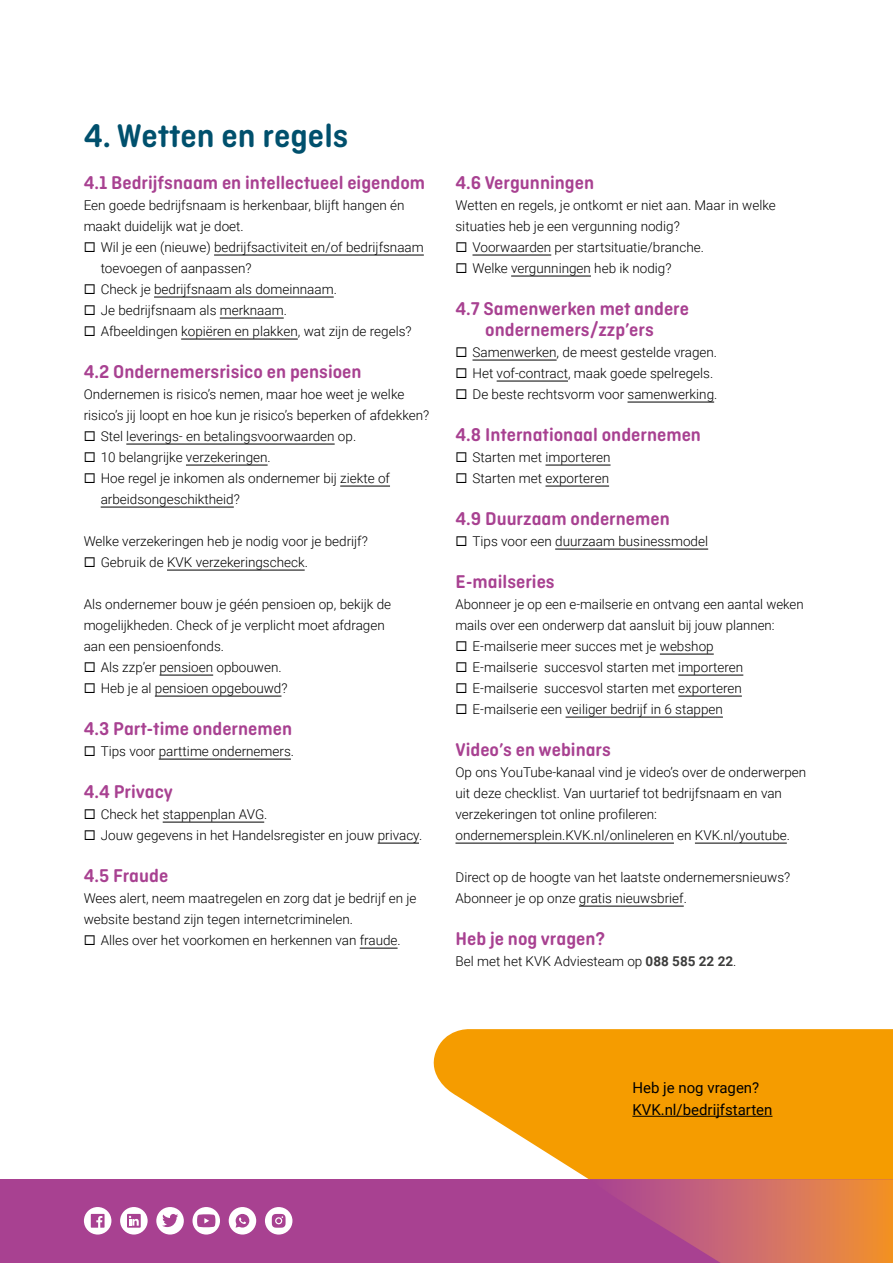
<style>
.page{position:relative;width:893px;height:1263px;background:#fff}
.page>*{position:absolute;margin:0;border:0;box-sizing:border-box;transform-origin:0 0}
._6_Kop_2{font:600 34.5px "Ciutadella Rounded";color:#00506d}
._2_Tussenkop{font:600 19.5px/21px "Ciutadella Rounded";color:#a84191;text-align:center}
.Alineastijl_1{font:15px "Roboto";color:#000}
._0_plat{font:15px "Roboto";color:#000}
._0_plat-2{font:300 13.5px/21px "Roboto";color:#000}
.s1{font-weight:700;color:#3c3c3b}
</style>
<div class="page">
<div style="left:0;top:1179px;width:893px;height:84px;background:#a84191"></div>
<svg style="left:192px;top:1207px;width:28px;height:27px"></svg>
<svg style="left:120px;top:1207px;width:28px;height:27px"></svg>
<svg style="left:84px;top:1207px;width:27px;height:27px"></svg>
<svg style="left:156px;top:1207px;width:28px;height:27px"></svg>
<svg style="left:229px;top:1207px;width:27px;height:27px"></svg>
<svg style="left:265px;top:1207px;width:27px;height:27px"></svg>
<hr style="left:214px;top:255px;width:210px;height:1px;background:#000">
<hr style="left:154px;top:297px;width:180px;height:1px;background:#000">
<hr style="left:220px;top:318px;width:64px;height:1px;background:#000">
<hr style="left:181px;top:339px;width:117px;height:1px;background:#000">
<hr style="left:126px;top:444px;width:209px;height:1px;background:#000">
<hr style="left:186px;top:465px;width:82px;height:1px;background:#000">
<hr style="left:340px;top:486px;width:50px;height:1px;background:#000">
<hr style="left:101px;top:507px;width:133px;height:1px;background:#000">
<hr style="left:167px;top:570px;width:138px;height:1px;background:#000">
<hr style="left:159px;top:675px;width:54px;height:1px;background:#000">
<hr style="left:155px;top:696px;width:126px;height:1px;background:#000">
<hr style="left:159px;top:759px;width:132px;height:1px;background:#000">
<hr style="left:163px;top:822px;width:101px;height:1px;background:#000">
<hr style="left:378px;top:843px;width:41px;height:1px;background:#000">
<hr style="left:360px;top:948px;width:38px;height:1px;background:#000">
<hr style="left:472px;top:255px;width:79px;height:1px;background:#000">
<hr style="left:511px;top:276px;width:80px;height:1px;background:#000">
<hr style="left:472px;top:360px;width:85px;height:1px;background:#000">
<hr style="left:497px;top:381px;width:71px;height:1px;background:#000">
<hr style="left:627px;top:402px;width:87px;height:1px;background:#000">
<hr style="left:545px;top:465px;width:65px;height:1px;background:#000">
<hr style="left:545px;top:486px;width:64px;height:1px;background:#000">
<hr style="left:555px;top:549px;width:153px;height:1px;background:#000">
<hr style="left:660px;top:654px;width:54px;height:1px;background:#000">
<hr style="left:678px;top:675px;width:65px;height:1px;background:#000">
<hr style="left:678px;top:696px;width:64px;height:1px;background:#000">
<hr style="left:566px;top:717px;width:157px;height:1px;background:#000">
<hr style="left:455px;top:843px;width:219px;height:1px;background:#000">
<hr style="left:695px;top:843px;width:92px;height:1px;background:#000">
<hr style="left:579px;top:906px;width:105px;height:1px;background:#000">
<svg style="left:433px;top:1029px;width:460px;height:150px;background:#f6a71d"></svg>
<svg style="left:589px;top:1179px;width:304px;height:84px"></svg>
<hr style="left:632px;top:1116px;width:140px;height:1px;background:#000">
<h2 class="_6_Kop_2" style="left:84px;top:116px;width:266px">4. Wetten en regels</h2>
<h3 class="_2_Tussenkop" style="left:84px;top:172px;width:343px">4.1 Bedrijfsnaam en intellectueel eigendom</h3>
<p class="_0_plat-2" style="left:84px;top:194px;width:322px">Een goede bedrijfsnaam is herkenbaar, blijft hangen én maakt duidelijk wat je doet.</p>
<p class="_0_plat-2" style="left:101px;top:236px;width:325px">Wil je een (nieuwe) bedrijfsactiviteit en/of bedrijfsnaam toevoegen of aanpassen?</p>
<p class="_0_plat-2" style="left:101px;top:278px;width:238px">Check je bedrijfsnaam als domeinnaam.</p>
<p class="_0_plat-2" style="left:101px;top:299px;width:188px">Je bedrijfsnaam als merknaam.</p>
<p class="_0_plat-2" style="left:101px;top:320px;width:312px">Afbeeldingen kopiëren en plakken, wat zijn de regels?</p>
<h3 class="_2_Tussenkop" style="left:84px;top:361px;width:279px">4.2 Ondernemersrisico en pensioen</h3>
<p class="_0_plat-2" style="left:84px;top:383px;width:347px">Ondernemen is risico’s nemen, maar hoe weet je welke risico’s jij loopt en hoe kun je risico’s beperken of afdekken?</p>
<p class="_0_plat-2" style="left:101px;top:425px;width:257px">Stel leverings- en betalingsvoorwaarden op.</p>
<p class="_0_plat-2" style="left:101px;top:446px;width:172px">10 belangrijke verzekeringen.</p>
<p class="_0_plat-2" style="left:101px;top:467px;width:291px">Hoe regel je inkomen als ondernemer bij ziekte of arbeidsongeschiktheid?</p>
<p class="_0_plat-2" style="left:84px;top:530px;width:286px">Welke verzekeringen heb je nodig voor je bedrijf?</p>
<p class="_0_plat-2" style="left:101px;top:551px;width:209px">Gebruik de KVK verzekeringscheck.</p>
<p class="_0_plat-2" style="left:84px;top:593px;width:309px">Als ondernemer bouw je géén pensioen op, bekijk de mogelijkheden. Check of je verplicht moet afdragen aan een pensioenfonds.</p>
<p class="_0_plat-2" style="left:101px;top:656px;width:183px">Als zzp’er pensioen opbouwen.</p>
<p class="_0_plat-2" style="left:101px;top:677px;width:188px">Heb je al pensioen opgebouwd?</p>
<h3 class="_2_Tussenkop" style="left:84px;top:718px;width:210px">4.3 Part-time ondernemen</h3>
<p class="_0_plat-2" style="left:101px;top:740px;width:195px">Tips voor parttime ondernemers.</p>
<h3 class="_2_Tussenkop" style="left:84px;top:781px;width:91px">4.4 Privacy</h3>
<p class="_0_plat-2" style="left:101px;top:803px;width:168px">Check het stappenplan AVG.</p>
<p class="_0_plat-2" style="left:101px;top:824px;width:323px">Jouw gegevens in het Handelsregister en jouw privacy.</p>
<h3 class="_2_Tussenkop" style="left:84px;top:865px;width:86px">4.5 Fraude</h3>
<p class="_0_plat-2" style="left:84px;top:887px;width:334px">Wees alert, neem maatregelen en zorg dat je bedrijf en je website bestand zijn tegen internetcriminelen.</p>
<p class="_0_plat-2" style="left:101px;top:929px;width:302px">Alles over het voorkomen en herkennen van fraude.</p>
<h3 class="_2_Tussenkop" style="left:455px;top:172px;width:140px">4.6 Vergunningen</h3>
<p class="_0_plat-2" style="left:455px;top:194px;width:322px">Wetten en regels, je ontkomt er niet aan. Maar in welke situaties heb je een vergunning nodig?</p>
<p class="_0_plat-2" style="left:472px;top:236px;width:233px">Voorwaarden per startsituatie/branche.</p>
<p class="_0_plat-2" style="left:472px;top:257px;width:200px">Welke vergunningen heb ik nodig?</p>
<h3 class="_2_Tussenkop" style="left:455px;top:298px;width:235px">4.7 Samenwerken met andere ondernemers/zzp’ers</h3>
<p class="_0_plat-2" style="left:472px;top:341px;width:246px">Samenwerken, de meest gestelde vragen.</p>
<p class="_0_plat-2" style="left:472px;top:362px;width:242px">Het vof-contract, maak goede spelregels.</p>
<p class="_0_plat-2" style="left:472px;top:383px;width:246px">De beste rechtsvorm voor samenwerking.</p>
<h3 class="_2_Tussenkop" style="left:455px;top:424px;width:247px">4.8 Internationaal ondernemen</h3>
<p class="_0_plat-2" style="left:472px;top:446px;width:140px">Starten met importeren</p>
<p class="_0_plat-2" style="left:472px;top:467px;width:138px">Starten met exporteren</p>
<h3 class="_2_Tussenkop" style="left:455px;top:508px;width:216px">4.9 Duurzaam ondernemen</h3>
<p class="_0_plat-2" style="left:472px;top:530px;width:237px">Tips voor een duurzaam businessmodel</p>
<h3 class="_2_Tussenkop" style="left:455px;top:571px;width:101px">E-mailseries</h3>
<p class="_0_plat-2" style="left:455px;top:593px;width:350px">Abonneer je op een e-mailserie en ontvang een aantal weken mails over een onderwerp dat aansluit bij jouw plannen:</p>
<p class="_0_plat-2" style="left:472px;top:635px;width:243px">E-mailserie meer succes met je webshop</p>
<p class="_0_plat-2" style="left:472px;top:656px;width:272px">E-mailserie succesvol starten met importeren</p>
<p class="_0_plat-2" style="left:472px;top:677px;width:271px">E-mailserie succesvol starten met exporteren</p>
<p class="_0_plat-2" style="left:472px;top:698px;width:252px">E-mailserie een veiliger bedrijf in 6 stappen</p>
<h3 class="_2_Tussenkop" style="left:455px;top:739px;width:157px">Video’s en webinars</h3>
<p class="_0_plat-2" style="left:455px;top:761px;width:352px">Op ons YouTube-kanaal vind je video’s over de onderwerpen uit deze checklist. Van uurtarief tot bedrijfsnaam en van verzekeringen tot online profileren: ondernemersplein.KVK.nl/onlineleren en KVK.nl/youtube.</p>
<p class="_0_plat-2" style="left:455px;top:866px;width:336px">Direct op de hoogte van het laatste ondernemersnieuws?<br>Abonneer je op onze gratis nieuwsbrief.</p>
<h3 class="_2_Tussenkop" style="left:455px;top:928px;width:151px">Heb je nog vragen?</h3>
<p class="_0_plat-2" style="left:455px;top:950px;width:282px">Bel met het KVK Adviesteam op <span class="s1">088 585 22 22</span>.</p>
<p class="_0_plat" style="left:632px;top:1077px;width:128px">Heb je nog vragen?</p>
<p class="Alineastijl_1" style="left:632px;top:1099px;width:142px">KVK.nl/bedrijfstarten</p>
</div>
